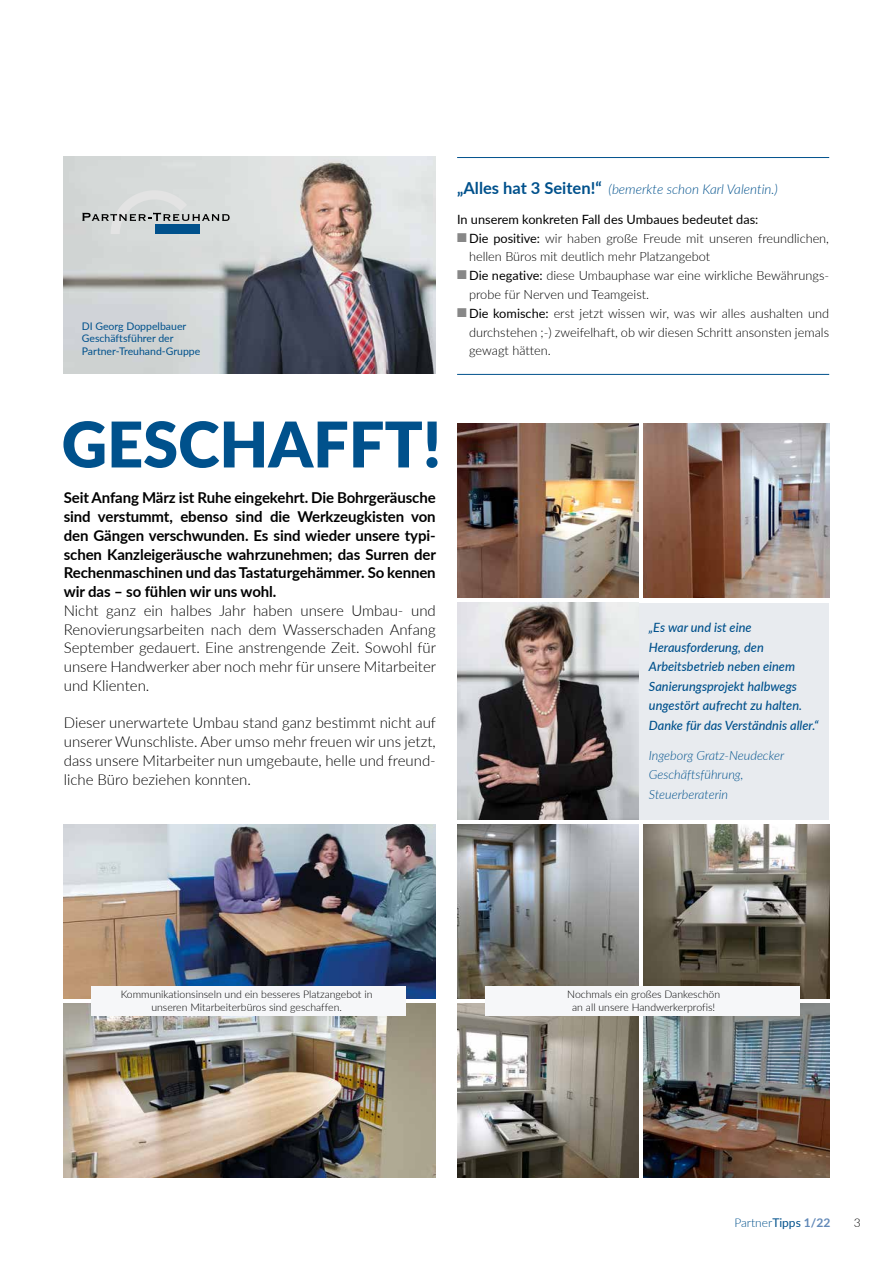
<style>
.page{position:relative;width:893px;height:1263px;background:#fff}
.page>*{position:absolute;margin:0;border:0;box-sizing:border-box;transform-origin:0 0}
.t1{font:900 63px "Lato";color:#00518c}
.t2{font:300 15px/18.8px "Lato";color:#000;text-align:justify}
.t3{font:700 15px/18.8px "Lato";letter-spacing:-.005em;color:#000;text-align:justify}
.t4{font:italic 300 13.5px "Lato";color:#00518c}
.t5{font:300 12.75px/18.8px "Lato";color:#000}
.t6{font:italic 500 12.75px/19.5px "Lato";color:#00518c}
.t7{font:italic 300 12.75px/19.5px "Lato";color:#00518c}
.t8{font:12.75px "Lato";color:#000}
.t9{font:300 12px "Lato";color:#00518c}
.t10{font:300 12px "Lato";color:#000}
.t11{font:300 10.5px/12.6px "Lato";color:#000;text-align:center}
.t12{font:10.5px/12.6px "Lato";color:#00518c}
.s1{font-weight:700;font-style:normal;font-size:16.5px}
.s2{color:#878787}
.s3{font-weight:400}
.s4{font-weight:700;color:#6289b8}
</style>
<div class="page">
<img style="left:457px;top:824px;width:181px;height:175px">
<img style="left:457px;top:1003px;width:181px;height:175px">
<img style="left:457px;top:423px;width:182px;height:174px">
<img style="left:643px;top:824px;width:186px;height:175px">
<img style="left:643px;top:1003px;width:186px;height:175px">
<img style="left:643px;top:423px;width:186px;height:174px">
<img style="left:64px;top:824px;width:372px;height:175px">
<img style="left:64px;top:1003px;width:372px;height:175px">
<hr style="left:457px;top:157px;width:372px;height:1px;background:#00518c">
<hr style="left:457px;top:374px;width:372px;height:1px;background:#00518c">
<img style="left:64px;top:156px;width:372px;height:217px">
<svg style="left:82px;top:190px;width:148px;height:44px;background:#bcc4c8"></svg>
<div style="left:628px;top:603px;width:201px;height:217px;background:#e8ebef"></div>
<img style="left:457px;top:603px;width:182px;height:217px">
<div style="left:91px;top:986px;width:315px;height:30px;background:#f6f7f9"></div>
<div style="left:485px;top:986px;width:314px;height:30px;background:#f6f7f9"></div>
<p class="t12" style="left:82px;top:319px;width:120px">DI Georg Doppelbauer<br>Geschäftsführer der<br>Partner-Treuhand-Gruppe</p>
<p class="t4" style="left:457px;top:180px;width:322px"><span class="s1">„Alles hat 3 Seiten!“</span> (bemerkte schon Karl Valentin.)</p>
<p class="t8" style="left:457px;top:210px;width:303px">In unserem konkreten Fall des Umbaues bedeutet das:</p>
<p class="t5" style="left:469px;top:228px;width:361px;text-indent:-12px"><span class="s2">■</span> <span class="s3">Die positive:</span> wir haben große Freude mit unseren freundlichen, hellen Büros mit deutlich mehr Platzangebot</p>
<p class="t5" style="left:469px;top:266px;width:362px;text-indent:-12px"><span class="s2">■</span> <span class="s3">Die negative:</span> diese Umbauphase war eine wirkliche Bewährungs&shy;probe für Nerven und Teamgeist.</p>
<p class="t5" style="left:469px;top:303px;width:361px;text-align:justify;text-indent:-12px"><span class="s2">■</span> <span class="s3">Die komische:</span> erst jetzt wissen wir, was wir alles aushalten und durchstehen ;-) zweifelhaft, ob wir diesen Schritt ansonsten jemals gewagt hätten.</p>
<h1 class="t1" style="left:62px;top:397px;width:381px">GESCHAFFT!</h1>
<p class="t3" style="left:64px;top:488px;width:374px">Seit Anfang März ist Ruhe eingekehrt. Die Bohrgeräusche sind verstummt, ebenso sind die Werkzeugkisten von den Gängen verschwunden. Es sind wieder unsere typi&shy;schen Kanzleigeräusche wahrzunehmen; das Surren der Rechenmaschinen und das Tastaturgehämmer. So kennen wir das – so fühlen wir uns wohl.</p>
<p class="t2" style="left:64px;top:600px;width:374px">Nicht ganz ein halbes Jahr haben unsere Umbau- und Renovierungsarbeiten nach dem Wasserschaden Anfang September gedauert. Eine anstrengende Zeit. Sowohl für unsere Handwerker aber noch mehr für unsere Mitarbeiter und Klienten.</p>
<p class="t2" style="left:64px;top:713px;width:374px">Dieser unerwartete Umbau stand ganz bestimmt nicht auf unserer Wunschliste. Aber umso mehr freuen wir uns jetzt, dass unsere Mitarbeiter nun umgebaute, helle und freund&shy;liche Büro beziehen konnten.</p>
<p class="t6" style="left:649px;top:617px;width:171px">„Es war und ist eine<br>Herausforderung, den<br>Arbeitsbetrieb neben einem<br>Sanierungsprojekt halbwegs ungestört aufrecht zu halten.<br>Danke für das Verständnis aller.“</p>
<p class="t7" style="left:649px;top:745px;width:137px">Ingeborg Gratz-Neudecker<br>Geschäftsführung,<br>Steuerberaterin</p>
<p class="t11" style="left:121px;top:987px;width:253px">Kommunikationsinseln und ein besseres Platzangebot in unseren Mitarbeiterbüros sind geschaffen.</p>
<p class="t11" style="left:567px;top:987px;width:154px">Nochmals ein großes Dankeschön an all unsere Handwerkerprofis!</p>
<p class="t9" style="left:734px;top:1214px;width:98px">Partner<span class="s3">Tipps</span> <span class="s4">1/22</span></p>
<p class="t10" style="left:854px;top:1214px;width:8px">3</p>
</div>
